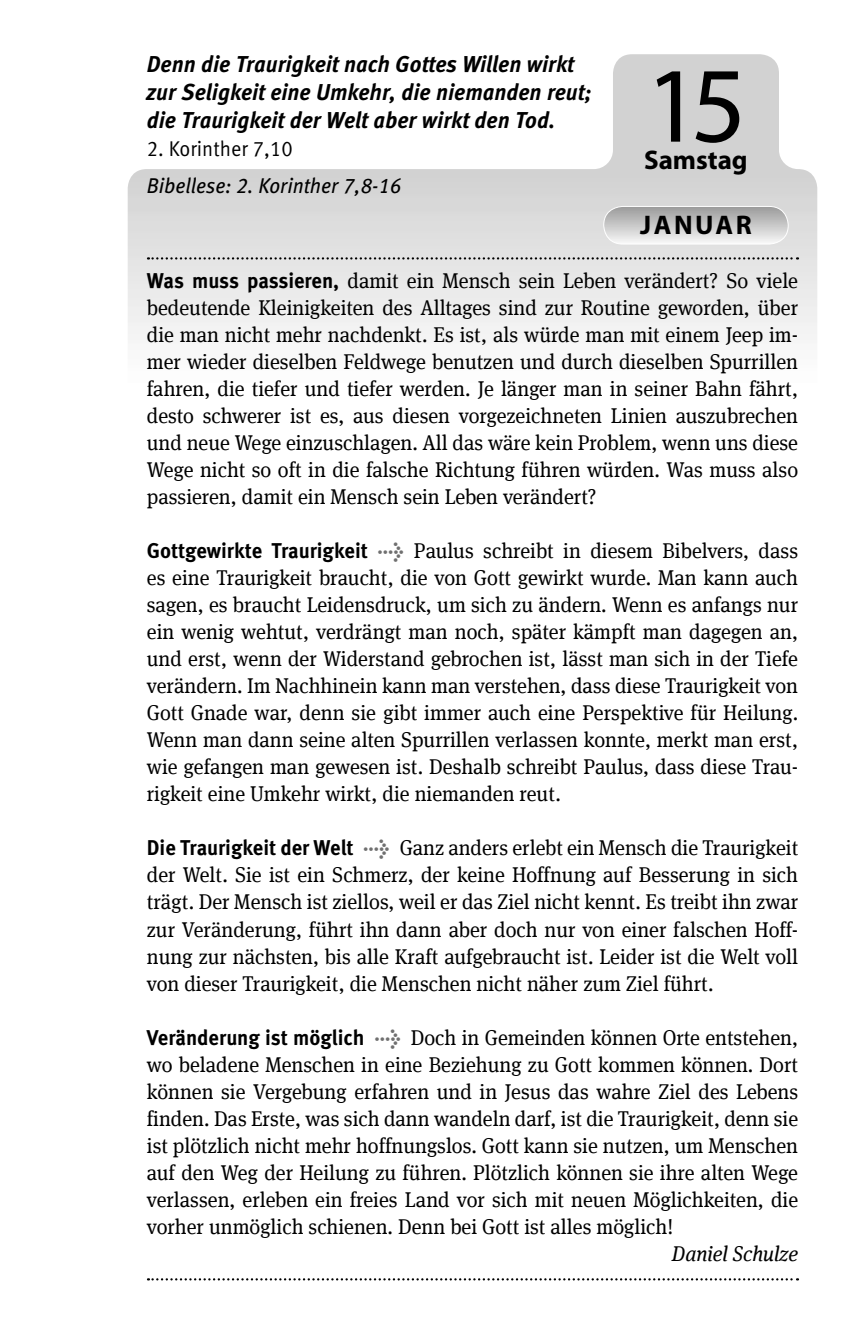
<style>
.page{position:relative;width:862px;height:1340px;background:#fff}
.page>*{position:absolute;margin:0;border:0;box-sizing:border-box;transform-origin:0 0}
.t1{font:108px "Myriad Pro";color:#000}
.t2{font:700 27px "Myriad Pro";letter-spacing:.08em;color:#000}
.t3{font:italic 700 22.95px/28.1px "Meta OT";color:#000;scale:.95 1}
.t4{font:21.38px/27px "Meta Serif Offc";color:#000;text-align:justify;scale:.95 1}
.t5{font:italic 21.38px "Meta OT";color:#000;scale:.93 1}
.t6{font:21.38px "Meta OT Norm";color:#000;scale:.93 1}
.t7{font:italic 21.38px "Meta Serif Offc";color:#000;scale:.95 1}
.s1{font-family:"Meta OT";font-weight:700}
.s2{font-family:"Meta OT";font-weight:700;color:#707070}
</style>
<div class="page">
<svg style="left:128px;top:54px;width:688px;height:286px"></svg>
<svg style="left:148px;top:257px;width:649px;height:2px"></svg>
<svg style="left:148px;top:1278px;width:649px;height:2px"></svg>
<svg style="left:603px;top:206px;width:184px;height:38px;background:#c8c8c8"></svg>
<div style="left:603px;top:206px;width:185px;height:38px;border:1px solid #fff;border-radius:19px"></div>
<p class="t3" style="left:147px;top:50px;width:469px">Denn die Traurigkeit nach Gottes Willen wirkt zur Seligkeit eine Umkehr, die niemanden reut; die Traurigkeit der Welt aber wirkt den Tod.</p>
<p class="t6" style="left:147px;top:136px;width:158px">2. Korinther 7,10</p>
<p class="t5" style="left:147px;top:173px;width:275px">Bibellese: 2. Korinther 7,8-16</p>
<h1 class="t1" style="left:645px;top:39px;width:102px">15</h1>
<p class="t2" style="left:644px;top:142px;width:105px">SAMSTAG</p>
<p class="t2" style="left:639px;top:207px;width:113px">JANUAR</p>
<p class="t4" style="left:147px;top:267px;width:686px"><span class="s1">Was muss passieren,</span> damit ein Mensch sein Leben verändert? So viele bedeutende Kleinigkeiten des Alltages sind zur Routine geworden, über die man nicht mehr nachdenkt. Es ist, als würde man mit einem Jeep im&shy;mer wieder dieselben Feldwege benutzen und durch dieselben Spurrillen fahren, die tiefer und tiefer werden. Je länger man in seiner Bahn fährt, desto schwerer ist es, aus diesen vorgezeichneten Linien auszubrechen und neue Wege einzuschlagen. All das wäre kein Problem, wenn uns diese Wege nicht so oft in die falsche Richtung führen würden. Was muss also passieren, damit ein Mensch sein Leben verändert?</p>
<p class="t4" style="left:147px;top:537px;width:686px"><span class="s1">Gottgewirkte Traurigkeit</span> <span class="s2">→</span> Paulus schreibt in diesem Bibelvers, dass es eine Traurigkeit braucht, die von Gott gewirkt wurde. Man kann auch sagen, es braucht Leidensdruck, um sich zu ändern. Wenn es anfangs nur ein wenig wehtut, verdrängt man noch, später kämpft man dagegen an, und erst, wenn der Widerstand gebrochen ist, lässt man sich in der Tiefe verändern. Im Nachhinein kann man verstehen, dass diese Traurigkeit von Gott Gnade war, denn sie gibt immer auch eine Perspektive für Heilung.<br>Wenn man dann seine alten Spurrillen verlassen konnte, merkt man erst, wie gefangen man gewesen ist. Deshalb schreibt Paulus, dass diese Trau&shy;rigkeit eine Umkehr wirkt, die niemanden reut.</p>
<p class="t4" style="left:147px;top:834px;width:686px"><span class="s1">Die Traurigkeit der Welt</span> <span class="s2">→</span> Ganz anders erlebt ein Mensch die Traurigkeit der Welt. Sie ist ein Schmerz, der keine Hoffnung auf Besserung in sich trägt. Der Mensch ist ziellos, weil er das Ziel nicht kennt. Es treibt ihn zwar zur Veränderung, führt ihn dann aber doch nur von einer falschen Hoff&shy;nung zur nächsten, bis alle Kraft aufgebraucht ist. Leider ist die Welt voll von dieser Traurigkeit, die Menschen nicht näher zum Ziel führt.</p>
<p class="t4" style="left:147px;top:1023px;width:686px"><span class="s1">Veränderung ist möglich</span> <span class="s2">→</span> Doch in Gemeinden können Orte entstehen, wo beladene Menschen in eine Beziehung zu Gott kommen können. Dort können sie Vergebung erfahren und in Jesus das wahre Ziel des Lebens finden. Das Erste, was sich dann wandeln darf, ist die Traurigkeit, denn sie ist plötzlich nicht mehr hoffnungslos. Gott kann sie nutzen, um Menschen auf den Weg der Heilung zu führen. Plötzlich können sie ihre alten Wege verlassen, erleben ein freies Land vor sich mit neuen Möglichkeiten, die vorher unmöglich schienen. Denn bei Gott ist alles möglich!</p>
<p class="t7" style="left:671px;top:1240px;width:134px">Daniel Schulze</p>
</div>
